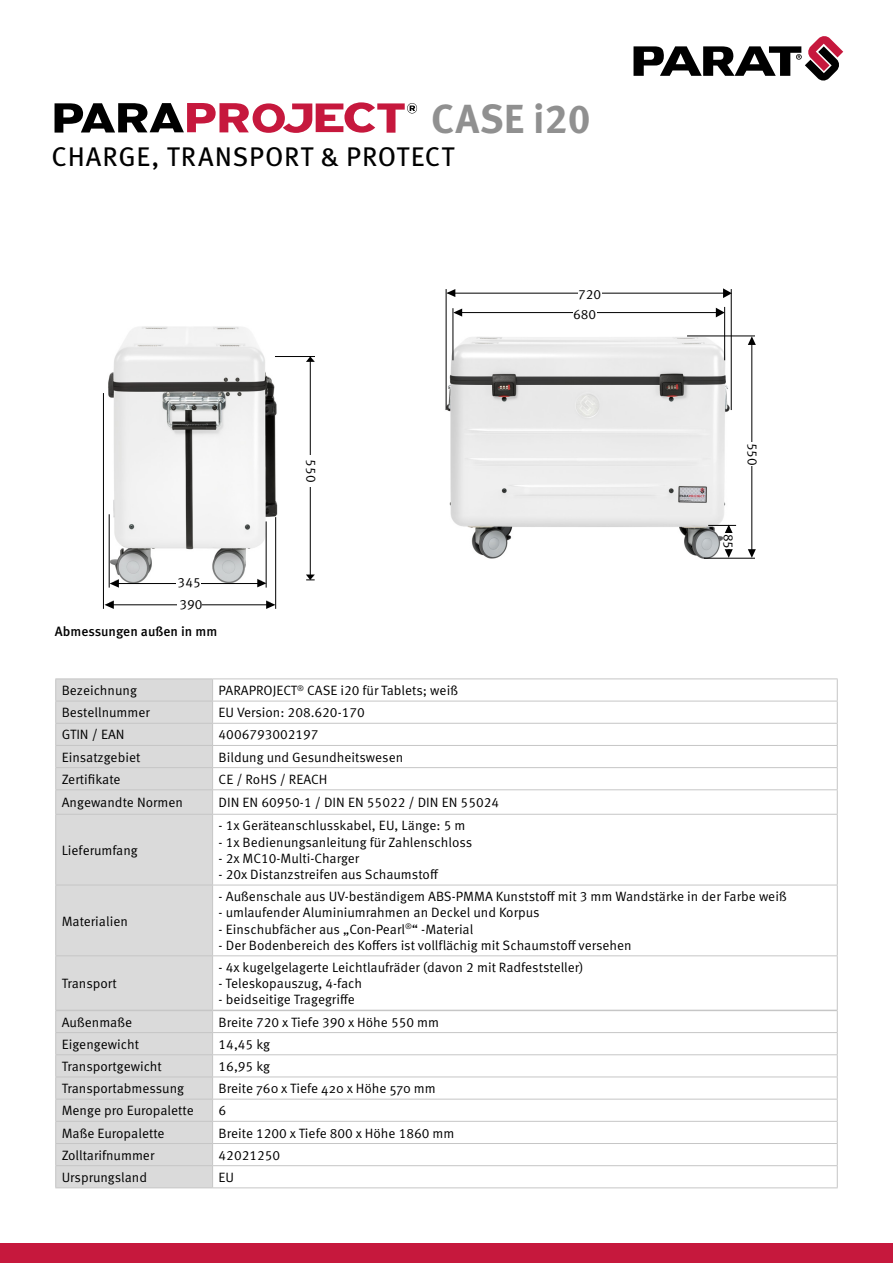
<style>
.page{position:relative;width:893px;height:1263px;background:#fff}
.page>*{position:absolute;margin:0;border:0;box-sizing:border-box;transform-origin:0 0}
.t1{font:700 40.5px "Meta OT";color:#909090}
.t2{font:27px "Meta OT";letter-spacing:.03em;color:#000}
.t3{font:13.5px/21.3px "Meta OT Norm";color:#000}
.t4{font:500 13.5px "Meta OT";color:#000}
</style>
<div class="page">
<svg style="left:633px;top:36px;width:210px;height:45px"></svg>
<div style="left:56px;top:679px;width:156px;height:508px;background:#dadada"></div>
<hr style="left:55px;top:678px;width:158px;height:1px;background:#c6c6c6">
<hr style="left:213px;top:678px;width:625px;height:1px;background:#c6c6c6">
<hr style="left:55px;top:701px;width:158px;height:1px;background:#c6c6c6">
<hr style="left:213px;top:701px;width:625px;height:1px;background:#c6c6c6">
<hr style="left:55px;top:723px;width:158px;height:1px;background:#c6c6c6">
<hr style="left:213px;top:723px;width:625px;height:1px;background:#c6c6c6">
<hr style="left:55px;top:745px;width:158px;height:1px;background:#c6c6c6">
<hr style="left:213px;top:745px;width:625px;height:1px;background:#c6c6c6">
<hr style="left:55px;top:767px;width:158px;height:1px;background:#c6c6c6">
<hr style="left:213px;top:767px;width:625px;height:1px;background:#c6c6c6">
<hr style="left:55px;top:789px;width:158px;height:1px;background:#c6c6c6">
<svg style="left:55px;top:679px;width:1px;height:135px"></svg>
<hr style="left:213px;top:789px;width:625px;height:1px;background:#c6c6c6">
<svg style="left:212px;top:679px;width:1px;height:135px"></svg>
<svg style="left:837px;top:679px;width:1px;height:135px"></svg>
<hr style="left:55px;top:814px;width:158px;height:1px;background:#c6c6c6">
<hr style="left:55px;top:815px;width:1px;height:70px;background:#c6c6c6">
<hr style="left:213px;top:814px;width:625px;height:1px;background:#c6c6c6">
<hr style="left:212px;top:815px;width:1px;height:70px;background:#c6c6c6">
<hr style="left:837px;top:815px;width:1px;height:70px;background:#c6c6c6">
<hr style="left:55px;top:885px;width:158px;height:1px;background:#c6c6c6">
<hr style="left:55px;top:885px;width:1px;height:70px;background:#c6c6c6">
<hr style="left:213px;top:885px;width:625px;height:1px;background:#c6c6c6">
<hr style="left:212px;top:885px;width:1px;height:70px;background:#c6c6c6">
<hr style="left:837px;top:885px;width:1px;height:70px;background:#c6c6c6">
<hr style="left:55px;top:955px;width:158px;height:1px;background:#c6c6c6">
<hr style="left:55px;top:956px;width:1px;height:54px;background:#c6c6c6">
<hr style="left:213px;top:955px;width:625px;height:1px;background:#c6c6c6">
<hr style="left:212px;top:956px;width:1px;height:54px;background:#c6c6c6">
<hr style="left:837px;top:956px;width:1px;height:54px;background:#c6c6c6">
<hr style="left:55px;top:1032px;width:158px;height:1px;background:#c6c6c6">
<hr style="left:213px;top:1032px;width:625px;height:1px;background:#c6c6c6">
<hr style="left:55px;top:1054px;width:158px;height:1px;background:#c6c6c6">
<hr style="left:213px;top:1054px;width:625px;height:1px;background:#c6c6c6">
<hr style="left:55px;top:1076px;width:158px;height:1px;background:#c6c6c6">
<hr style="left:213px;top:1076px;width:625px;height:1px;background:#c6c6c6">
<hr style="left:55px;top:1099px;width:158px;height:1px;background:#c6c6c6">
<hr style="left:213px;top:1099px;width:625px;height:1px;background:#c6c6c6">
<hr style="left:55px;top:1121px;width:158px;height:1px;background:#c6c6c6">
<hr style="left:213px;top:1121px;width:625px;height:1px;background:#c6c6c6">
<hr style="left:55px;top:1143px;width:158px;height:1px;background:#c6c6c6">
<hr style="left:213px;top:1143px;width:625px;height:1px;background:#c6c6c6">
<hr style="left:55px;top:1165px;width:158px;height:1px;background:#c6c6c6">
<svg style="left:55px;top:1010px;width:1px;height:177px"></svg>
<hr style="left:213px;top:1165px;width:625px;height:1px;background:#c6c6c6">
<svg style="left:212px;top:1011px;width:1px;height:176px"></svg>
<svg style="left:837px;top:1010px;width:1px;height:177px"></svg>
<hr style="left:55px;top:1187px;width:158px;height:1px;background:#c6c6c6">
<hr style="left:213px;top:1187px;width:625px;height:1px;background:#c6c6c6">
<hr style="left:56px;top:1010px;width:157px;height:1px;background:#c6c6c6">
<hr style="left:213px;top:1010px;width:624px;height:1px;background:#c6c6c6">
<svg style="left:55px;top:102px;width:362px;height:31px"></svg>
<div style="left:0;top:1244px;width:893px;height:19px;background:#c6183d"></div>
<img style="left:445px;top:289px;width:310px;height:270px">
<hr style="left:731px;top:289px;width:1px;height:121px;background:#000">
<hr style="left:687px;top:336px;width:68px;height:1px;background:#000">
<hr style="left:704px;top:558px;width:51px;height:1px;background:#000">
<hr style="left:751px;top:342px;width:1px;height:212px;background:#000">
<svg style="left:748px;top:336px;width:8px;height:9px"></svg>
<svg style="left:748px;top:549px;width:8px;height:9px"></svg>
<svg style="left:708px;top:525px;width:28px;height:33px"></svg>
<hr style="left:448px;top:293px;width:280px;height:1px;background:#000">
<hr style="left:446px;top:289px;width:1px;height:121px;background:#000">
<svg style="left:723px;top:288px;width:9px;height:10px"></svg>
<svg style="left:446px;top:289px;width:9px;height:8px"></svg>
<div style="left:578px;top:288px;width:23px;height:11px;background:#fff"></div>
<div style="left:748px;top:443px;width:10px;height:23px;background:#fff"></div>
<div style="left:724px;top:534px;width:10px;height:15px;background:#fff"></div>
<hr style="left:453px;top:308px;width:1px;height:52px;background:#000">
<hr style="left:724px;top:307px;width:1px;height:53px;background:#000">
<hr style="left:455px;top:312px;width:264px;height:1px;background:#000">
<svg style="left:453px;top:309px;width:9px;height:8px"></svg>
<svg style="left:716px;top:308px;width:9px;height:9px"></svg>
<div style="left:573px;top:309px;width:23px;height:10px;background:#fff"></div>
<img style="left:102px;top:326px;width:213px;height:261px">
<hr style="left:109px;top:514px;width:1px;height:74px;background:#000">
<hr style="left:266px;top:521px;width:1px;height:67px;background:#000">
<hr style="left:118px;top:583px;width:145px;height:1px;background:#000">
<hr style="left:112px;top:604px;width:158px;height:1px;background:#000">
<hr style="left:103px;top:393px;width:1px;height:216px;background:#000">
<div style="left:176px;top:577px;width:25px;height:11px;background:#fff"></div>
<svg style="left:110px;top:579px;width:9px;height:9px"></svg>
<svg style="left:257px;top:579px;width:10px;height:8px"></svg>
<svg style="left:266px;top:601px;width:9px;height:8px"></svg>
<svg style="left:105px;top:601px;width:9px;height:8px"></svg>
<div style="left:178px;top:598px;width:24px;height:11px;background:#fff"></div>
<hr style="left:275px;top:517px;width:1px;height:92px;background:#000">
<hr style="left:275px;top:356px;width:40px;height:1px;background:#000">
<hr style="left:310px;top:358px;width:1px;height:219px;background:#000">
<svg style="left:306px;top:357px;width:9px;height:5px"></svg>
<div style="left:306px;top:455px;width:11px;height:31px;background:#fff"></div>
<svg style="left:306px;top:574px;width:9px;height:6px"></svg>
<h1 class="t1" style="left:431px;top:93px;width:161px">CASE i20</h1>
<h2 class="t2" style="left:51px;top:140px;width:404px">CHARGE, TRANSPORT &amp; PROTECT</h2>
<p class="t3" style="left:578px;top:283px;width:25px">720</p>
<p class="t3" style="left:178px;top:572px;width:26px">345<br>390</p>
<p class="t4" style="left:55px;top:623px;width:164px">Abmessungen außen in mm</p>
<p class="t3" style="left:322px;top:459px;width:25px;rotate:90deg">550</p>
<p class="t3" style="left:62px;top:680px;width:77px">Bezeichnung</p>
<p class="t3" style="left:219px;top:680px;width:241px">PARAPROJECT<sup>®</sup> CASE i20 für Tablets; weiß</p>
<p class="t3" style="left:62px;top:702px;width:90px">Bestellnummer</p>
<p class="t3" style="left:219px;top:702px;width:148px">EU Version: 208.620-170</p>
<p class="t3" style="left:62px;top:724px;width:64px">GTIN / EAN</p>
<p class="t3" style="left:219px;top:724px;width:102px">4006793002197</p>
<p class="t3" style="left:62px;top:746px;width:80px">Einsatzgebiet</p>
<p class="t3" style="left:219px;top:746px;width:186px">Bildung und Gesundheitswesen</p>
<p class="t3" style="left:62px;top:769px;width:60px">Zertifikate</p>
<p class="t3" style="left:219px;top:769px;width:110px">CE / RoHS / REACH</p>
<p class="t3" style="left:62px;top:792px;width:123px">Angewandte Normen</p>
<p class="t3" style="left:219px;top:792px;width:282px">DIN EN 60950-1 / DIN EN 55022 / DIN EN 55024</p>
<p class="t3" style="left:62px;top:839px;width:78px">Lieferumfang</p>
<p class="t3" style="left:219px;top:815px;width:248px">- 1x Geräteanschlusskabel, EU, Länge: 5 m</p>
<p class="t3" style="left:219px;top:831px;width:255px">- 1x Bedienungsanleitung für Zahlenschloss</p>
<p class="t3" style="left:219px;top:848px;width:142px">- 2x MC10-Multi-Charger</p>
<p class="t3" style="left:219px;top:864px;width:221px">- 20x Distanzstreifen aus Schaumstoff</p>
<p class="t3" style="left:573px;top:304px;width:25px">680</p>
<p class="t3" style="left:763px;top:443px;width:25px;rotate:90deg">550</p>
<p class="t3" style="left:739px;top:534px;width:17px;rotate:90deg">85</p>
<p class="t3" style="left:62px;top:910px;width:68px">Materialien</p>
<p class="t3" style="left:62px;top:973px;width:57px">Transport</p>
<p class="t3" style="left:219px;top:886px;width:570px">- Außenschale aus UV-beständigem ABS-PMMA Kunststoff mit 3 mm Wandstärke in der Farbe weiß</p>
<p class="t3" style="left:219px;top:902px;width:322px">- umlaufender Aluminiumrahmen an Deckel und Korpus</p>
<p class="t3" style="left:219px;top:918px;width:256px">- Einschubfächer aus „Con-Pearl<sup>®</sup>“ -Material</p>
<p class="t3" style="left:219px;top:935px;width:415px">- Der Bodenbereich des Koffers ist vollflächig mit Schaumstoff versehen</p>
<p class="t3" style="left:219px;top:957px;width:366px">- 4x kugelgelagerte Leichtlaufräder (davon 2 mit Radfeststeller)</p>
<p class="t3" style="left:219px;top:973px;width:145px">- Teleskopauszug, 4-fach</p>
<p class="t3" style="left:219px;top:989px;width:138px">- beidseitige Tragegriffe</p>
<p class="t3" style="left:62px;top:1011px;width:72px">Außenmaße</p>
<p class="t3" style="left:219px;top:1011px;width:222px">Breite 720 x Tiefe 390 x Höhe 550 mm</p>
<p class="t3" style="left:62px;top:1034px;width:79px">Eigengewicht</p>
<p class="t3" style="left:219px;top:1034px;width:53px">14,45 kg</p>
<p class="t3" style="left:62px;top:1056px;width:102px">Transportgewicht</p>
<p class="t3" style="left:219px;top:1056px;width:53px">16,95 kg</p>
<p class="t3" style="left:62px;top:1078px;width:124px">Transportabmessung</p>
<p class="t3" style="left:219px;top:1078px;width:219px">Breite 760 x Tiefe 420 x Höhe 570 mm</p>
<p class="t3" style="left:62px;top:1100px;width:134px">Menge pro Europalette</p>
<p class="t3" style="left:219px;top:1100px;width:9px">6</p>
<p class="t3" style="left:62px;top:1122px;width:104px">Maße Europalette</p>
<p class="t3" style="left:219px;top:1122px;width:237px">Breite 1200 x Tiefe 800 x Höhe 1860 mm</p>
<p class="t3" style="left:62px;top:1144px;width:94px">Zolltarifnummer</p>
<p class="t3" style="left:219px;top:1144px;width:63px">42021250</p>
<p class="t3" style="left:62px;top:1167px;width:87px">Ursprungsland</p>
<p class="t3" style="left:219px;top:1167px;width:17px">EU</p>
</div>
